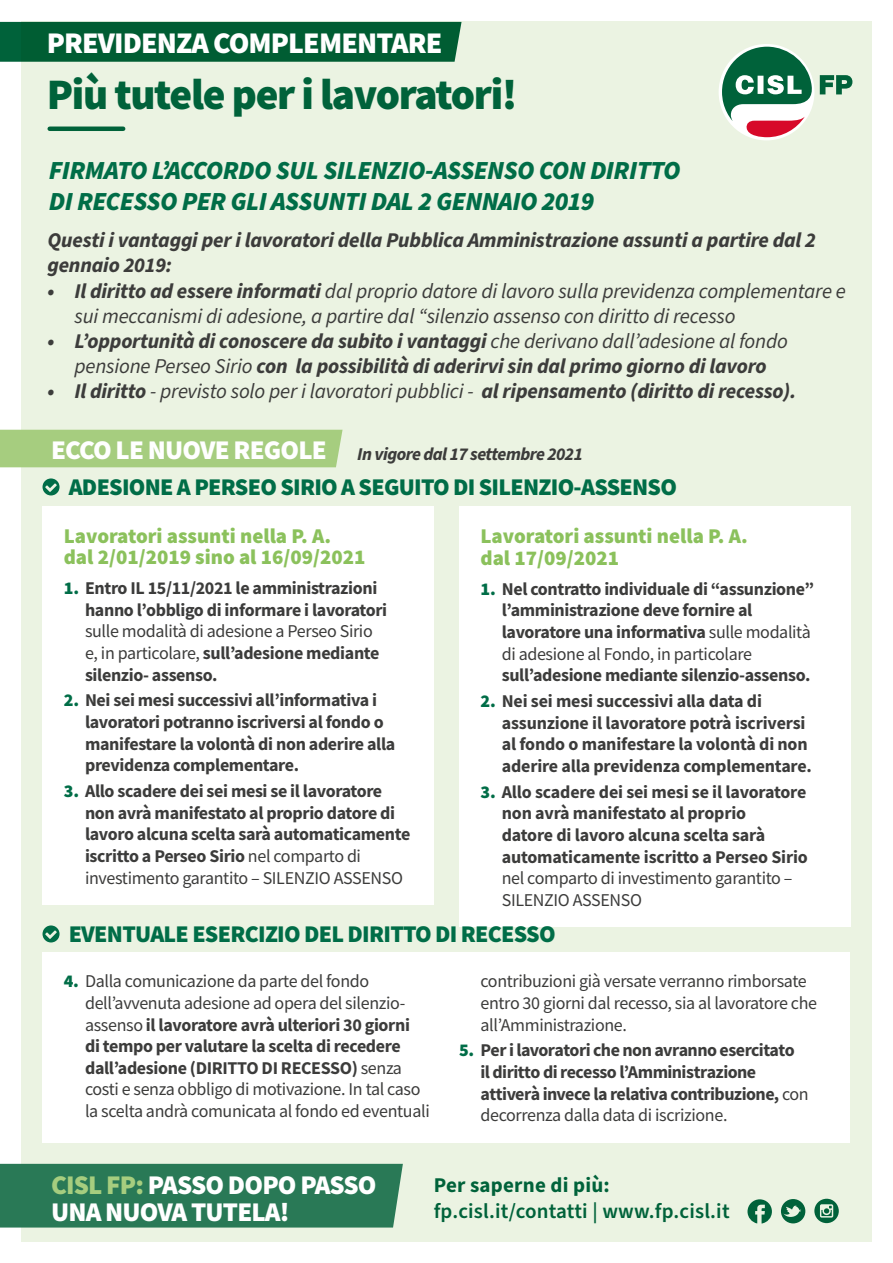
<style>
.page{position:relative;width:893px;height:1263px;background:#fff}
.page>*{position:absolute;margin:0;border:0;box-sizing:border-box;transform-origin:0 0}
.t1{font:900 43.5px "Source Sans Pro";letter-spacing:-.03em;color:#00623a}
.t2{font:900 30px "Source Sans Pro";letter-spacing:-.03em;color:#fff}
.t3{font:900 27px/27px "Source Sans Pro";letter-spacing:-.03em;color:#fff}
.t4{font:italic 900 26.1px/31.3px "Source Sans Pro";letter-spacing:-.02em;color:#006d47}
.t5{font:900 24px "Source Sans Pro";letter-spacing:-.03em;color:#006d47}
.t6{font:italic 700 21px/25.2px "Source Sans Pro";letter-spacing:-.01em;color:#3c3c3b}
.t7{font:italic 21px/25.2px "Source Sans Pro";letter-spacing:-.01em;color:#3c3c3b}
.t8{font:900 21px/21px "Source Sans Pro";color:#8bc15c}
.t9{font:600 21px "Source Sans Pro";letter-spacing:.01em;color:#00623a}
.t10{font:700 21px "Source Sans Pro";letter-spacing:.01em;color:#00623a}
.t11{font:700 18px/21.6px "Source Sans Pro";letter-spacing:-.02em;color:#3c3c3b}
.t12{font:18px/21.6px "Source Sans Pro";letter-spacing:-.02em;color:#3c3c3b}
.t13{font:italic 700 18px "Source Sans Pro";letter-spacing:-.03em;color:#3c3c3b}
.s1{font-weight:700}
.s2{font-weight:400}
.s3{font-weight:900;color:#006d47}
.s4{color:#a6cd7f}
</style>
<div class="page">
<div style="left:21px;top:21px;width:851px;height:1221px;background:#ebf3e2"></div>
<div style="left:0;top:1164px;width:403px;height:63px;background:#297956"></div>
<svg style="left:747px;top:1199px;width:25px;height:24px"></svg>
<svg style="left:781px;top:1199px;width:24px;height:24px"></svg>
<svg style="left:814px;top:1199px;width:25px;height:24px"></svg>
<div style="left:0;top:22px;width:462px;height:40px;background:#005d33"></div>
<hr style="left:50px;top:127px;width:73px;height:4px;background:#00623a">
<svg style="left:43px;top:478px;width:17px;height:17px"></svg>
<div style="left:43px;top:506px;width:391px;height:399px;background:#fff"></div>
<div style="left:0;top:430px;width:343px;height:37px;background:#a6cd7f"></div>
<div style="left:459px;top:506px;width:391px;height:421px;background:#fff"></div>
<svg style="left:43px;top:925px;width:17px;height:17px"></svg>
<div style="left:43px;top:952px;width:807px;height:191px;background:#fff"></div>
<div style="left:719px;top:44px;width:95px;height:96px;background:#fff;border-radius:50%"></div>
<svg style="left:722px;top:47px;width:91px;height:90px"></svg>
<svg style="left:820px;top:75px;width:32px;height:19px"></svg>
<h2 class="t2" style="left:47px;top:22px;width:397px">PREVIDENZA COMPLEMENTARE</h2>
<h1 class="t1" style="left:47px;top:65px;width:472px">Più tutele per i lavoratori!</h1>
<h3 class="t4" style="left:49px;top:155px;width:633px">FIRMATO L’ACCORDO SUL SILENZIO-ASSENSO CON DIRITTO<br>DI RECESSO PER GLI ASSUNTI DAL 2 GENNAIO 2019</h3>
<p class="t6" style="left:47px;top:228px;width:770px">Questi i vantaggi per i lavoratori della Pubblica Amministrazione assunti a partire dal 2 gennaio 2019:</p>
<p class="t7" style="left:74px;top:279px;width:773px;text-indent:-27px"><span class="s1">• Il diritto ad essere informati</span> dal proprio datore di lavoro sulla previdenza complementare e sui meccanismi di adesione, a partire dal “silenzio assenso con diritto di recesso</p>
<p class="t6" style="left:47px;top:329px;width:742px;text-align:center">• L’opportunità di conoscere da subito i vantaggi <span class="s2">che derivano dall’adesione al fondo pensione Perseo Sirio</span> con la possibilità di aderirvi sin dal primo giorno di lavoro</p>
<p class="t6" style="left:47px;top:379px;width:750px">• Il diritto <span class="s2">- previsto solo per i lavoratori pubblici -</span> al ripensamento (diritto di recesso).</p>
<h3 class="t3" style="left:51px;top:436px;width:277px">ECCO LE NUOVE REGOLE</h3>
<p class="t13" style="left:357px;top:441px;width:227px">In vigore dal 17 settembre 2021</p>
<h3 class="t5" style="left:69px;top:471px;width:610px">ADESIONE A PERSEO SIRIO A SEGUITO DI SILENZIO-ASSENSO</h3>
<p class="t8" style="left:64px;top:525px;width:303px">Lavoratori assunti nella P. A. dal 2/01/2019 sino al 16/09/2021</p>
<p class="t11" style="left:85px;top:577px;width:304px;text-indent:-21px"><span class="s3">1.</span> Entro IL 15/11/2021 le amministrazioni hanno l’obbligo di informare i lavoratori</p>
<p class="t12" style="left:85px;top:620px;width:296px">sulle modalità di adesione a Perseo Sirio e, in particolare, <span class="s1">sull’adesione mediante silenzio- assenso.</span></p>
<p class="t11" style="left:85px;top:689px;width:312px;text-indent:-21px"><span class="s3">2.</span> Nei sei mesi successivi all’informativa i lavoratori potranno iscriversi al fondo o manifestare la volontà di non aderire alla previdenza complementare.</p>
<p class="t11" style="left:85px;top:780px;width:327px;text-indent:-21px"><span class="s3">3.</span> Allo scadere dei sei mesi se il lavoratore non avrà manifestato al proprio datore di lavoro alcuna scelta sarà automaticamente iscritto a Perseo Sirio <span class="s2">nel comparto di investimento garantito – SILENZIO ASSENSO</span></p>
<p class="t8" style="left:480px;top:525px;width:269px;line-height:21.6px">Lavoratori assunti nella P. A. dal 17/09/2021</p>
<p class="t11" style="left:502px;top:578px;width:314px;text-indent:-21px"><span class="s3">1.</span> Nel contratto individuale di “assunzione” l’amministrazione deve fornire al lavoratore una informativa <span class="s2">sulle modalità di adesione al Fondo, in particolare</span></p>
<p class="t11" style="left:502px;top:664px;width:310px">sull’adesione mediante silenzio-assenso.</p>
<p class="t11" style="left:502px;top:690px;width:312px;text-indent:-21px"><span class="s3">2.</span> Nei sei mesi successivi alla data di assunzione il lavoratore potrà iscriversi al fondo o manifestare la volontà di non aderire alla previdenza complementare.</p>
<p class="t11" style="left:502px;top:781px;width:308px;text-indent:-21px"><span class="s3">3.</span> Allo scadere dei sei mesi se il lavoratore non avrà manifestato al proprio<br>datore di lavoro alcuna scelta sarà automaticamente iscritto a Perseo Sirio</p>
<p class="t12" style="left:502px;top:867px;width:292px">nel comparto di investimento garantito –<br>SILENZIO ASSENSO</p>
<h3 class="t5" style="left:69px;top:918px;width:488px">EVENTUALE ESERCIZIO DEL DIRITTO DI RECESSO</h3>
<p class="t12" style="left:85px;top:970px;width:346px;text-indent:-21px"><span class="s3">4.</span> Dalla comunicazione da parte del fondo dell’avvenuta adesione ad opera del silenzio&shy;assenso <span class="s1">il lavoratore avrà ulteriori 30 giorni<br>di tempo per valutare la scelta di recedere dall’adesione (DIRITTO DI RECESSO)</span> senza costi e senza obbligo di motivazione. In tal caso la scelta andrà comunicata al fondo ed eventuali</p>
<p class="t12" style="left:480px;top:970px;width:338px">contribuzioni già versate verranno rimborsate entro 30 giorni dal recesso, sia al lavoratore che all’Amministrazione.</p>
<p class="t11" style="left:480px;top:1039px;width:330px;text-indent:-21px"><span class="s3">5.</span> Per i lavoratori che non avranno esercitato<br>il diritto di recesso l’Amministrazione attiverà invece la relativa contribuzione, <span class="s2">con decorrenza dalla data di iscrizione.</span></p>
<h3 class="t3" style="left:51px;top:1171px;width:327px"><span class="s4">CISL FP:</span> PASSO DOPO PASSO<br>UNA NUOVA TUTELA!</h3>
<p class="t10" style="left:434px;top:1171px;width:178px">Per saperne di più:</p>
<p class="t9" style="left:434px;top:1196px;width:297px">fp.cisl.it/contatti | www.fp.cisl.it</p>
</div>
